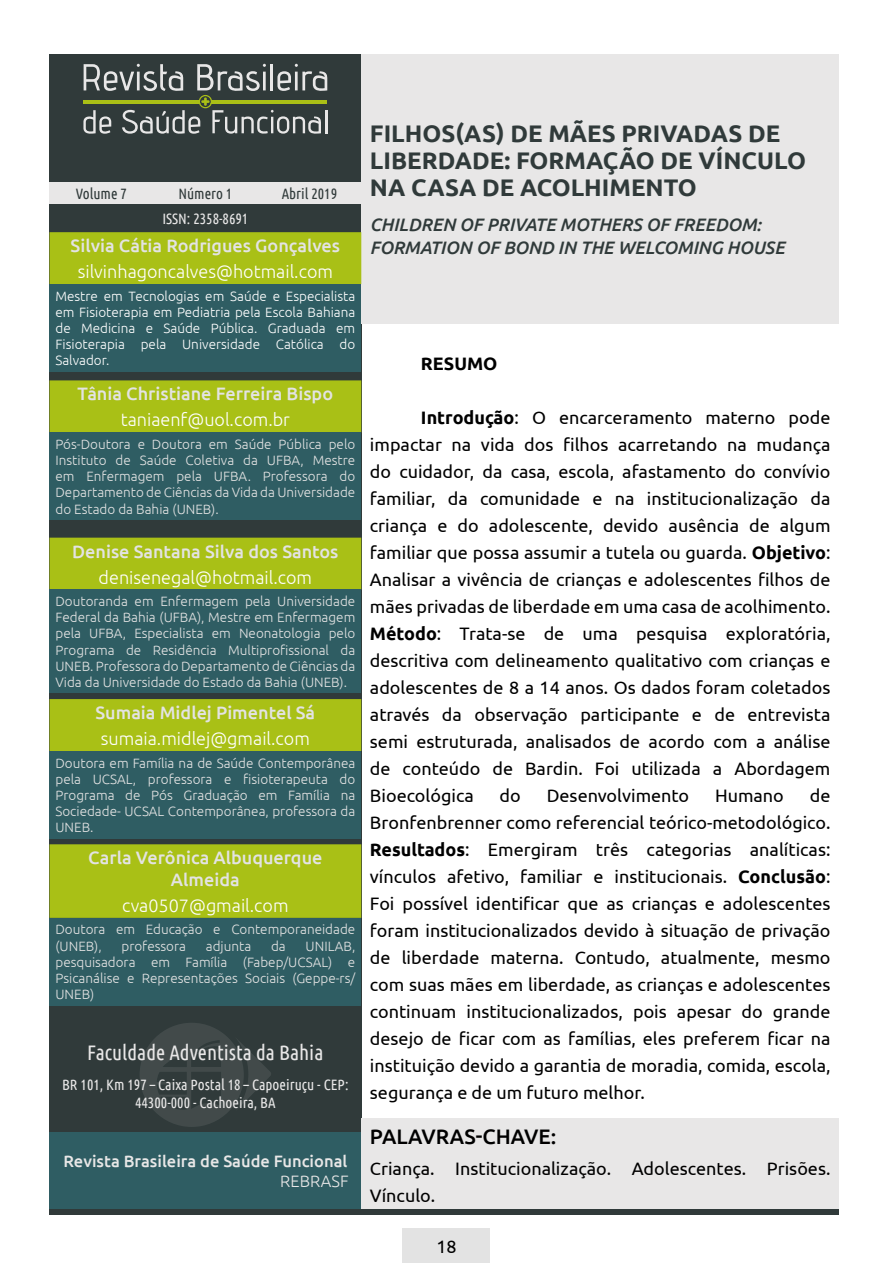
<style>
.page{position:relative;width:893px;height:1263px;background:#fff}
.page>*{position:absolute;margin:0;border:0;box-sizing:border-box;transform-origin:0 0}
.t1{font:700 24px/27px "Ubuntu";color:#303a3a}
.t2{font:21px "Ubuntu Condensed";color:#e8e7e7}
.t3{font:500 21px "Ubuntu";color:#000}
.t4{font:18px/27px "Ubuntu";color:#000;text-align:justify}
.t5{font:500 18px/21.6px "Ubuntu";color:#e3e3e3;text-align:center}
.t6{font:300 18px "Ubuntu";color:#fff}
.t7{font:italic 500 18px/22.5px "Ubuntu";color:#303a3a}
.t8{font:700 18px "Ubuntu";color:#000}
.t9{font:500 16.5px "Ubuntu";color:#e8e7e7}
.t10{font:300 16.5px "Ubuntu";color:#e8e7e7}
.t11{font:15px/18px "Ubuntu Condensed";color:#e8e7e7;text-align:center}
.t12{font:15px "Ubuntu Condensed";color:#303a3a}
.t13{font:300 13.5px/16.2px "Ubuntu";color:#e3e3e3;text-align:justify}
.t14{font:300 13.5px/16.2px "Ubuntu";color:#fff;text-align:justify}
.s1{font-weight:700}
</style>
<div class="page">
<div style="left:49px;top:54px;width:312px;height:1161px;background:#303a3a"></div>
<div style="left:54px;top:1209px;width:785px;height:6px;background:#303a3a"></div>
<div style="left:49px;top:183px;width:312px;height:21px;background:#e8e7e7"></div>
<div style="left:49px;top:1132px;width:312px;height:77px;background:#2f5d63"></div>
<svg style="left:140px;top:1023px;width:131px;height:104px"></svg>
<svg style="left:83px;top:64px;width:244px;height:70px"></svg>
<div style="left:403px;top:1228px;width:87px;height:35px;background:#e3e3e3"></div>
<div style="left:361px;top:54px;width:478px;height:269px;background:#e8e7e7"></div>
<div style="left:361px;top:1118px;width:478px;height:91px;background:#e8e7e7"></div>
<div style="left:49px;top:232px;width:312px;height:52px;background:#a9c016"></div>
<div style="left:49px;top:284px;width:312px;height:87px;background:#2f5d63"></div>
<div style="left:49px;top:380px;width:312px;height:52px;background:#a9c016"></div>
<div style="left:49px;top:432px;width:312px;height:88px;background:#2f5d63"></div>
<div style="left:49px;top:538px;width:312px;height:52px;background:#a9c016"></div>
<div style="left:49px;top:590px;width:312px;height:103px;background:#2f5d63"></div>
<div style="left:49px;top:699px;width:312px;height:52px;background:#a9c016"></div>
<div style="left:49px;top:751px;width:312px;height:87px;background:#2f5d63"></div>
<div style="left:49px;top:844px;width:312px;height:74px;background:#a9c016"></div>
<div style="left:49px;top:918px;width:312px;height:87px;background:#2f5d63"></div>
<p class="t12" style="left:76px;top:185px;width:53px">Volume 7</p>
<p class="t12" style="left:178px;top:185px;width:56px">Número 1</p>
<p class="t12" style="left:282px;top:185px;width:57px">Abril 2019</p>
<p class="t11" style="left:162px;top:209px;width:88px">ISSN: 2358-8691</p>
<p class="t5" style="left:71px;top:234px;width:271px">Silvia Cátia Rodrigues Gonçalves</p>
<p class="t6" style="left:78px;top:261px;width:257px">silvinhagoncalves@hotmail.com</p>
<p class="t14" style="left:55px;top:287px;width:301px">Mestre em Tecnologias em Saúde e Especialista em Fisioterapia em Pediatria pela Escola Bahiana de Medicina e Saúde Pública. Graduada em Fisioterapia pela Universidade Católica do Salvador.</p>
<p class="t5" style="left:78px;top:382px;width:257px">Tânia Christiane Ferreira Bispo</p>
<p class="t6" style="left:121px;top:409px;width:171px">taniaenf@uol.com.br</p>
<p class="t13" style="left:55px;top:436px;width:301px">Pós-Doutora e Doutora em Saúde Pública pelo Instituto de Saúde Coletiva da UFBA, Mestre em Enfermagem pela UFBA. Professora do Departamento de Ciências da Vida da Universidade do Estado da Bahia (UNEB).</p>
<p class="t5" style="left:72px;top:540px;width:268px">Denise Santana Silva dos Santos</p>
<p class="t6" style="left:99px;top:566px;width:215px">denisenegal@hotmail.com</p>
<p class="t13" style="left:55px;top:593px;width:301px">Doutoranda em Enfermagem pela Universidade Federal da Bahia (UFBA), Mestre em Enfermagem pela UFBA, Especialista em Neonatologia pelo Programa de Residência Multiprofissional da UNEB. Professora do Departamento de Ciências da Vida da Universidade do Estado da Bahia (UNEB).</p>
<p class="t5" style="left:96px;top:701px;width:221px">Sumaia Midlej Pimentel Sá</p>
<p class="t6" style="left:101px;top:728px;width:211px">sumaia.midlej@gmail.com</p>
<p class="t13" style="left:55px;top:754px;width:301px">Doutora em Família na de Saúde Contemporânea pela UCSAL, professora e fisioterapeuta do Programa de Pós Graduação em Família na Sociedade- UCSAL Contemporânea, professora da UNEB.</p>
<p class="t5" style="left:88px;top:846px;width:236px">Carla Verônica Albuquerque<br>Almeida</p>
<p class="t6" style="left:122px;top:895px;width:168px">cva0507@gmail.com</p>
<p class="t13" style="left:55px;top:921px;width:301px">Doutora em Educação e Contemporaneidade (UNEB),</p>
<p class="t13" style="left:121px;top:937px;width:66px">professora</p>
<p class="t13" style="left:206px;top:937px;width:47px">adjunta</p>
<p class="t13" style="left:271px;top:937px;width:16px">da</p>
<p class="t13" style="left:55px;top:937px;width:301px;text-indent:250px">UNILAB, pesquisadora em Família (Fabep/UCSAL) e Psicanálise e Representações Sociais (Geppe-rs/ UNEB)</p>
<p class="t2" style="left:87px;top:1039px;width:238px">Faculdade Adventista da Bahia</p>
<p class="t11" style="left:62px;top:1075px;width:288px">BR 101, Km 197 – Caixa Postal 18 – Capoeiruçu - CEP:<br>44300-000 - Cachoeira, BA</p>
<p class="t9" style="left:63px;top:1151px;width:285px">Revista Brasileira de Saúde Funcional</p>
<p class="t10" style="left:280px;top:1171px;width:70px">REBRASF</p>
<h1 class="t1" style="left:370px;top:120px;width:438px">FILHOS(AS) DE MÃES PRIVADAS DE<br>LIBERDADE: FORMAÇÃO DE VÍNCULO<br>NA CASA DE ACOLHIMENTO</h1>
<p class="t7" style="left:370px;top:213px;width:416px">CHILDREN OF PRIVATE MOTHERS OF FREEDOM:<br>FORMATION OF BOND IN THE WELCOMING HOUSE</p>
<p class="t8" style="left:421px;top:353px;width:78px">RESUMO</p>
<p class="t4" style="left:370px;top:404px;width:462px;text-indent:51px"><span class="s1">Introdução</span>: O encarceramento materno pode impactar na vida dos filhos acarretando na mudança do cuidador, da casa, escola, afastamento do convívio familiar, da comunidade e na institucionalização da criança e do adolescente, devido ausência de algum familiar que possa assumir a tutela ou guarda. <span class="s1">Objetivo</span>:<br>Analisar a vivência de crianças e adolescentes filhos de mães privadas de liberdade em uma casa de acolhimento.<br><span class="s1">Método</span>: Trata-se de uma pesquisa exploratória, descritiva com delineamento qualitativo com crianças e adolescentes de 8 a 14 anos. Os dados foram coletados através da observação participante e de entrevista semi estruturada, analisados de acordo com a análise de conteúdo de Bardin. Foi utilizada a Abordagem Bioecológica</p>
<p class="t4" style="left:370px;top:782px;width:462px;text-indent:440px">de Bronfenbrenner como referencial teórico-metodológico.<br><span class="s1">Resultados</span>: Emergiram três categorias analíticas: vínculos afetivo, familiar e institucionais. <span class="s1">Conclusão</span>:<br>Foi possível identificar que as crianças e adolescentes foram institucionalizados devido à situação de privação de liberdade materna. Contudo, atualmente, mesmo com suas mães em liberdade, as crianças e adolescentes continuam institucionalizados, pois apesar do grande desejo de ficar com as famílias, eles preferem ficar na instituição devido a garantia de moradia, comida, escola, segurança e de um futuro melhor.</p>
<p class="t3" style="left:370px;top:1123px;width:188px">PALAVRAS-CHAVE:</p>
<p class="t4" style="left:370px;top:1155px;width:462px">Criança. Institucionalização. Adolescentes. Prisões.<br>Vínculo.</p>
<p class="t4" style="left:500px;top:782px;width:23px">do</p>
<p class="t4" style="left:547px;top:782px;width:144px">Desenvolvimento</p>
<p class="t4" style="left:715px;top:782px;width:70px">Humano</p>
<p class="t4" style="left:436px;top:1232px;width:22px">18</p>
</div>
